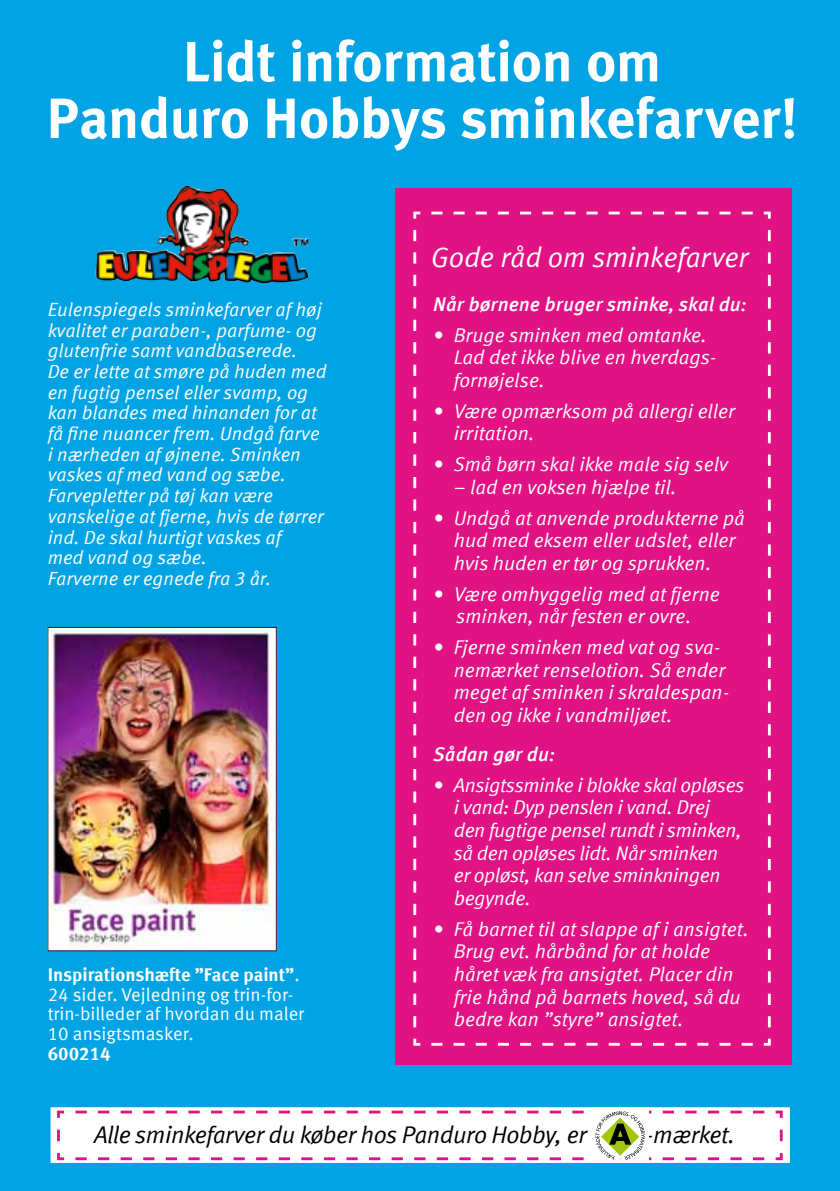
<style>
.page{position:relative;width:840px;height:1191px;background:#fff}
.page>*{position:absolute;margin:0;border:0;box-sizing:border-box;transform-origin:0 0}
.t1{font:700 56.6px/56.6px "Meta Offc";letter-spacing:-.015em;color:#fff;text-align:center}
.t2{font:28.4px "Meta Offc Norm Ita";letter-spacing:-.01em;color:#fff}
.t3{font:24px "Meta Offc Norm Ita";letter-spacing:-.02em;color:#000}
.t4{font:19.8px/22.6px "Meta Offc Norm Ita";color:#fff}
.t5{font:19.8px/22.6px "Meta Offc Norm Ita";letter-spacing:-.02em;color:#fff}
.t6{font:italic 500 19.8px "Meta Offc";color:#fff}
.t7{font:19px/20.6px "Meta Offc Norm Ita";color:#fff}
.t8{font:18.4px/19.8px "Meta Offc Norm";color:#fff}
.t9{font:700 18.4px "Meta Offc";color:#fff}
.s1{font-family:"Meta Offc Norm";font-weight:400}
</style>
<div class="page">
<div style="left:0;top:0;width:839px;height:1191px;background:#00a4e5"></div>
<div style="left:48px;top:1104px;width:744px;height:61px;background:#fff;border:3px solid #00a4e5"></div>
<img style="left:95px;top:186px;width:213px;height:97px">
<img style="left:50px;top:629px;width:224px;height:320px">
<div style="left:395px;top:188px;width:396px;height:876px;background:#e11283"></div>
<svg style="left:413px;top:211px;width:358px;height:835px"></svg>
<div style="left:591px;top:1107px;width:57px;height:56px;background:#fff"></div>
<svg style="left:57px;top:1110px;width:726px;height:51px"></svg>
<h1 class="t1" style="left:46px;top:35px;width:752px">Lidt information om<br>Panduro Hobbys sminkefarver!</h1>
<p class="t7" style="left:48px;top:299px;width:280px">Eulenspiegels sminkefarver af høj kvalitet er paraben-, parfume- og glutenfrie samt vandbaserede.<br>De er lette at smøre på huden med en fugtig pensel eller svamp, og kan blandes med hinanden for at få fine nuancer frem. Undgå farve i nærheden af øjnene. Sminken vaskes af med vand og sæbe.<br>Farvepletter på tøj kan være vanskelige at fjerne, hvis de tørrer ind. De skal hurtigt vaskes af<br>med vand og sæbe.<br>Farverne er egnede fra 3 år.</p>
<p class="t9" style="left:48px;top:963px;width:253px">Inspirationshæfte ”Face paint”<span class="s1">.</span></p>
<p class="t8" style="left:48px;top:984px;width:258px">24 sider. Vejledning og trin-for&shy;trin-billeder af hvordan du maler<br>10 ansigtsmasker.</p>
<p class="t9" style="left:48px;top:1042px;width:64px">600214</p>
<h2 class="t2" style="left:430px;top:240px;width:319px">Gode råd om sminkefarver</h2>
<p class="t6" style="left:433px;top:292px;width:315px">Når børnene bruger sminke, skal du:</p>
<p class="t4" style="left:453px;top:324px;width:264px;text-indent:-20px">• Bruge sminken med omtanke.<br>Lad det ikke blive en hverdags&shy;fornøjelse.</p>
<p class="t4" style="left:453px;top:400px;width:283px;text-indent:-20px">• Være opmærksom på allergi eller irritation.</p>
<p class="t4" style="left:433px;top:453px;width:296px">• Små børn skal ikke male sig selv</p>
<p class="t4" style="left:453px;top:476px;width:224px">– lad en voksen hjælpe til.</p>
<p class="t4" style="left:453px;top:507px;width:292px;text-indent:-20px">• Undgå at anvende produkterne på hud med eksem eller udslet, eller hvis huden er tør og sprukken.</p>
<p class="t4" style="left:433px;top:583px;width:288px;text-align:center">• Være omhyggelig med at fjerne sminken, når festen er ovre.</p>
<p class="t4" style="left:453px;top:636px;width:277px;text-indent:-20px">• Fjerne sminken med vat og sva&shy;nemærket renselotion. Så ender meget af sminken i skraldespan&shy;den og ikke i vandmiljøet.</p>
<p class="t6" style="left:433px;top:742px;width:123px">Sådan gør du:</p>
<p class="t5" style="left:453px;top:774px;width:292px;text-indent:-20px">• Ansigtssminke i blokke skal opløses i vand: Dyp penslen i vand. Drej den fugtige pensel rundt i sminken, så den opløses lidt. Når sminken<br>er opløst, kan selve sminkningen begynde.</p>
<p class="t4" style="left:453px;top:918px;width:296px;text-indent:-20px">• Få barnet til at slappe af i ansigtet.<br>Brug evt. hårbånd for at holde håret væk fra ansigtet. Placer din frie hånd på barnets hoved, så du bedre kan ”styre” ansigtet.</p>
<p class="t3" style="left:94px;top:1120px;width:494px">Alle sminkefarver du køber hos Panduro Hobby, er</p>
<p class="t3" style="left:645px;top:1120px;width:91px">-mærket.</p>
</div>
